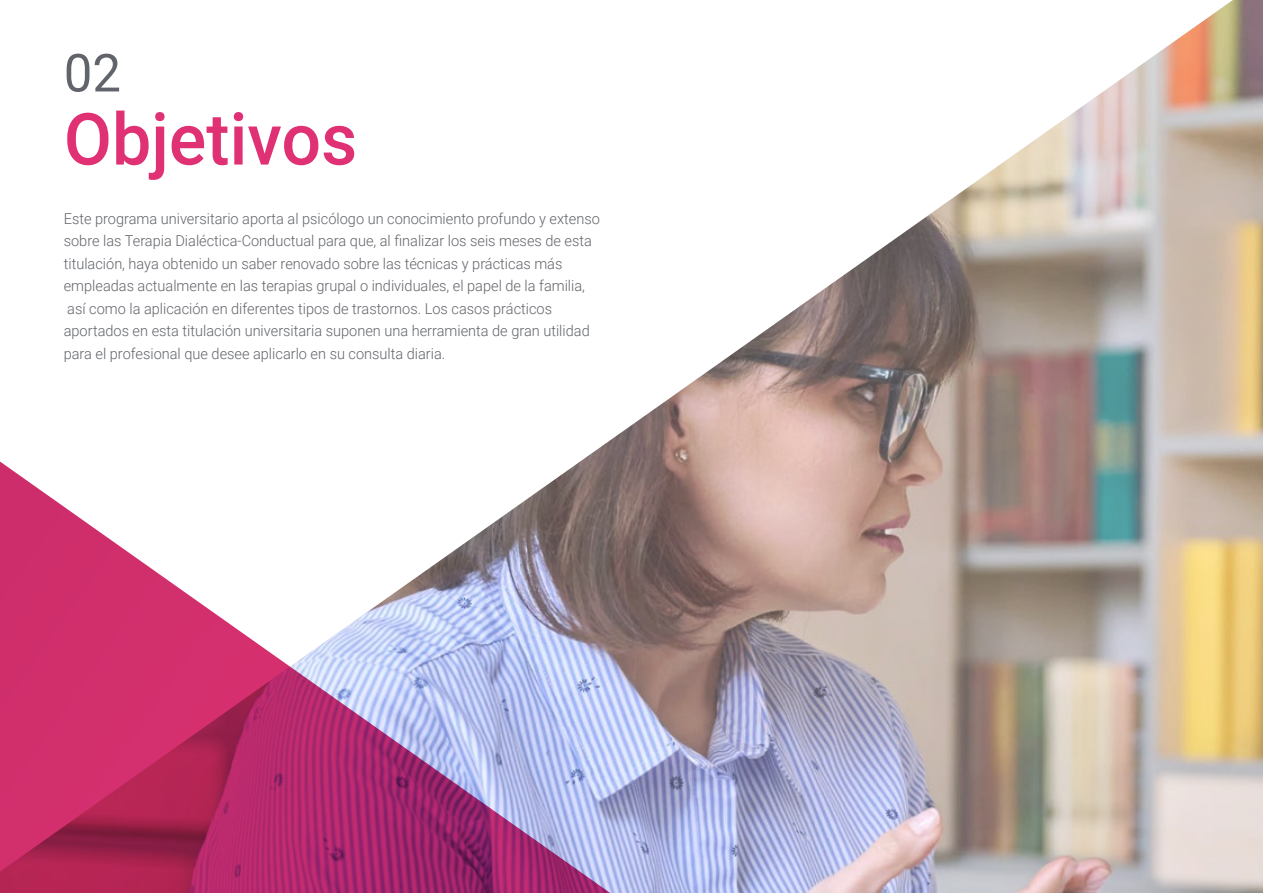
<style>
.page{position:relative;width:1263px;height:893px;background:#fff}
.page>*{position:absolute;margin:0;border:0;box-sizing:border-box;transform-origin:0 0}
.t1{font:500 72px "Roboto";color:#df3174}
.t2{font:52.5px "Roboto";color:#61646a}
.t3{font:300 15px/22.5px "Roboto";color:#61646a}
</style>
<div class="page">
<img style="left:602px;top:0;width:661px;height:893px">
<svg style="left:0;top:446px;width:640px;height:447px"></svg>
<h2 class="t2" style="left:64px;top:36px;width:59px">02</h2>
<h1 class="t1" style="left:64px;top:89px;width:295px">Objetivos</h1>
<p class="t3" style="left:64px;top:207px;width:538px">Este programa universitario aporta al psicólogo un conocimiento profundo y extenso sobre las Terapia Dialéctica-Conductual para que, al finalizar los seis meses de esta titulación, haya obtenido un saber renovado sobre las técnicas y prácticas más empleadas actualmente en las terapias grupal o individuales, el papel de la familia, así como la aplicación en diferentes tipos de trastornos. Los casos prácticos aportados en esta titulación universitaria suponen una herramienta de gran utilidad para el profesional que desee aplicarlo en su consulta diaria.</p>
</div>
